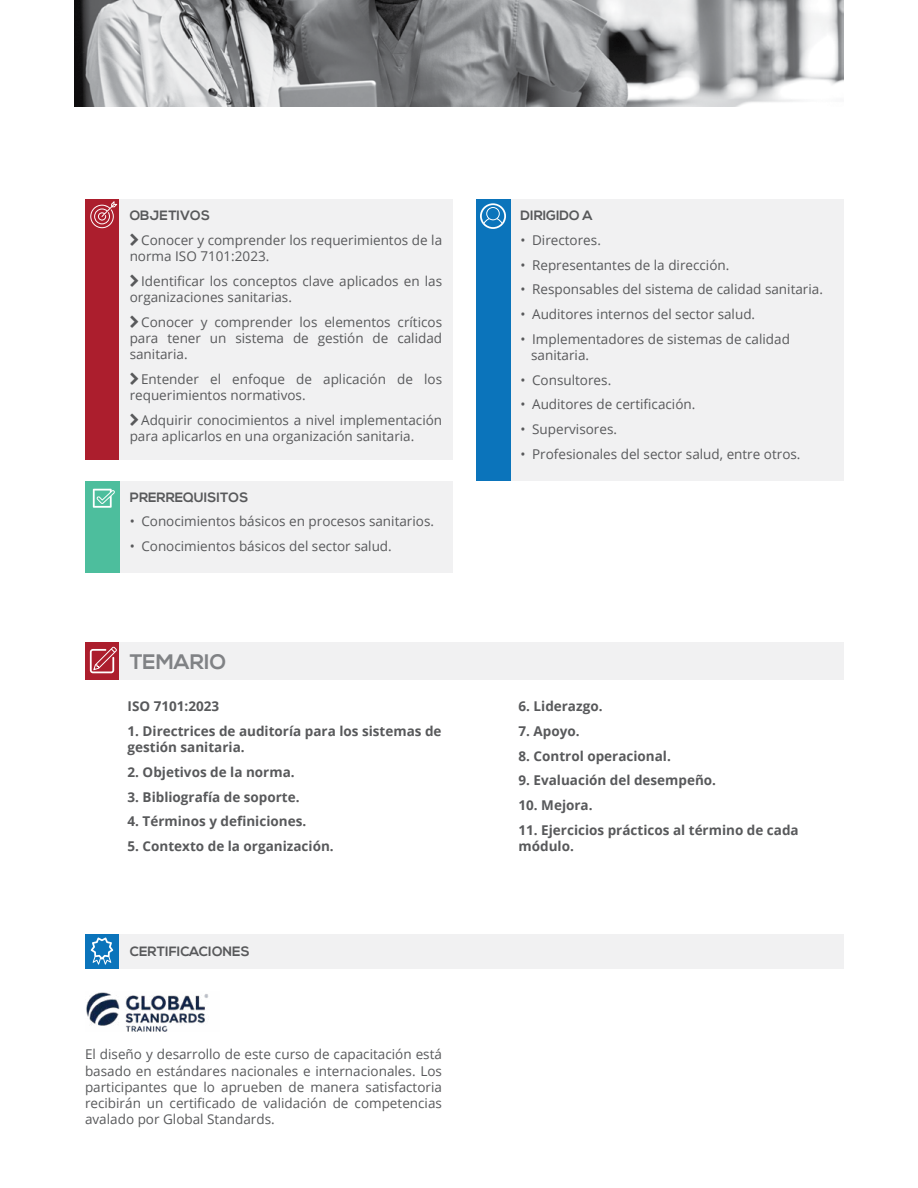
<style>
.page{position:relative;width:918px;height:1188px;background:#fff}
.page>*{position:absolute;margin:0;border:0;box-sizing:border-box;transform-origin:0 0}
.t1{font:700 21px "Nexa";color:#808285}
.t2{font:13.5px/16.2px "Open Sans";color:#58595b}
.t3{font:700 13.5px/16.2px "Open Sans";color:#58595b}
.t4{font:700 13.5px "Nexa";color:#58595b}
</style>
<div class="page">
<img style="left:74px;top:0;width:770px;height:106px">
<div style="left:85px;top:199px;width:34px;height:261px;background:#ac1e2d"></div>
<div style="left:119px;top:199px;width:334px;height:261px;background:#f1f1f2"></div>
<svg style="left:90px;top:201px;width:27px;height:27px"></svg>
<div style="left:510px;top:199px;width:334px;height:282px;background:#f1f1f2"></div>
<div style="left:119px;top:481px;width:334px;height:91px;background:#f1f1f2"></div>
<div style="left:476px;top:199px;width:34px;height:282px;background:#0b74bb"></div>
<div style="left:85px;top:481px;width:34px;height:91px;background:#4dbe9d"></div>
<svg style="left:480px;top:203px;width:26px;height:26px"></svg>
<svg style="left:93px;top:489px;width:22px;height:19px"></svg>
<div style="left:85px;top:643px;width:34px;height:37px;background:#ac1e2d"></div>
<div style="left:119px;top:643px;width:725px;height:37px;background:#f1f1f2"></div>
<svg style="left:90px;top:647px;width:27px;height:26px"></svg>
<div style="left:85px;top:934px;width:34px;height:34px;background:#0b74bb"></div>
<div style="left:119px;top:934px;width:725px;height:34px;background:#f1f1f2"></div>
<svg style="left:91px;top:938px;width:22px;height:27px"></svg>
<img style="left:86px;top:992px;width:123px;height:40px">
<p class="t4" style="left:130px;top:208px;width:82px">OBJETIVOS</p>
<p class="t2" style="left:130px;top:232px;width:314px;text-indent:11px">Conocer y comprender los requerimientos de la norma ISO 7101:2023.</p>
<p class="t2" style="left:130px;top:272px;width:314px;text-indent:11px">Identificar los conceptos clave aplicados en las organizaciones sanitarias.</p>
<p class="t2" style="left:130px;top:313px;width:314px;text-align:justify;text-indent:11px">Conocer y comprender los elementos críticos para tener un sistema de gestión de calidad sanitaria.</p>
<p class="t2" style="left:130px;top:371px;width:314px;text-indent:11px">Entender el enfoque de aplicación de los requerimientos normativos.</p>
<p class="t2" style="left:130px;top:411px;width:314px;text-indent:11px">Adquirir conocimientos a nivel implementación para aplicarlos en una organización sanitaria.</p>
<p class="t4" style="left:130px;top:489px;width:120px">PRERREQUISITOS</p>
<p class="t2" style="left:130px;top:513px;width:306px">• Conocimientos básicos en procesos sanitarios.</p>
<p class="t2" style="left:130px;top:538px;width:263px">• Conocimientos básicos del sector salud.</p>
<h1 class="t1" style="left:130px;top:650px;width:98px">TEMARIO</h1>
<p class="t3" style="left:128px;top:698px;width:93px">ISO 7101:2023</p>
<p class="t3" style="left:128px;top:723px;width:316px">1. Directrices de auditoría para los sistemas de gestión sanitaria.</p>
<p class="t3" style="left:128px;top:763px;width:169px">2. Objetivos de la norma.</p>
<p class="t3" style="left:128px;top:788px;width:174px">3. Bibliografía de soporte.</p>
<p class="t3" style="left:128px;top:813px;width:180px">4. Términos y definiciones.</p>
<p class="t3" style="left:128px;top:838px;width:208px">5. Contexto de la organización.</p>
<p class="t4" style="left:130px;top:944px;width:122px">CERTIFICACIONES</p>
<p class="t2" style="left:85px;top:1046px;width:358px;text-align:justify">El diseño y desarrollo de este curso de capacitación está basado en estándares nacionales e internacionales. Los participantes que lo aprueben de manera satisfactoria recibirán un certificado de validación de competencias avalado por Global Standards.</p>
<p class="t4" style="left:521px;top:208px;width:74px">DIRIGIDO A</p>
<p class="t2" style="left:521px;top:232px;width:82px">• Directores.</p>
<p class="t2" style="left:521px;top:256px;width:210px">• Representantes de la dirección.</p>
<p class="t2" style="left:521px;top:281px;width:304px">• Responsables del sistema de calidad sanitaria.</p>
<p class="t2" style="left:521px;top:306px;width:236px">• Auditores internos del sector salud.</p>
<p class="t2" style="left:531px;top:331px;width:260px;text-indent:-11px">• Implementadores de sistemas de calidad sanitaria.</p>
<p class="t2" style="left:521px;top:371px;width:92px">• Consultores.</p>
<p class="t2" style="left:521px;top:396px;width:176px">• Auditores de certificación.</p>
<p class="t2" style="left:521px;top:421px;width:98px">• Supervisores.</p>
<p class="t2" style="left:521px;top:446px;width:281px">• Profesionales del sector salud, entre otros.</p>
<p class="t3" style="left:519px;top:698px;width:86px">6. Liderazgo.</p>
<p class="t3" style="left:519px;top:723px;width:63px">7. Apoyo.</p>
<p class="t3" style="left:519px;top:747px;width:154px">8. Control operacional.</p>
<p class="t3" style="left:519px;top:772px;width:199px">9. Evaluación del desempeño.</p>
<p class="t3" style="left:519px;top:797px;width:76px">10. Mejora.</p>
<p class="t3" style="left:519px;top:821px;width:282px">11. Ejercicios prácticos al término de cada módulo.</p>
</div>
